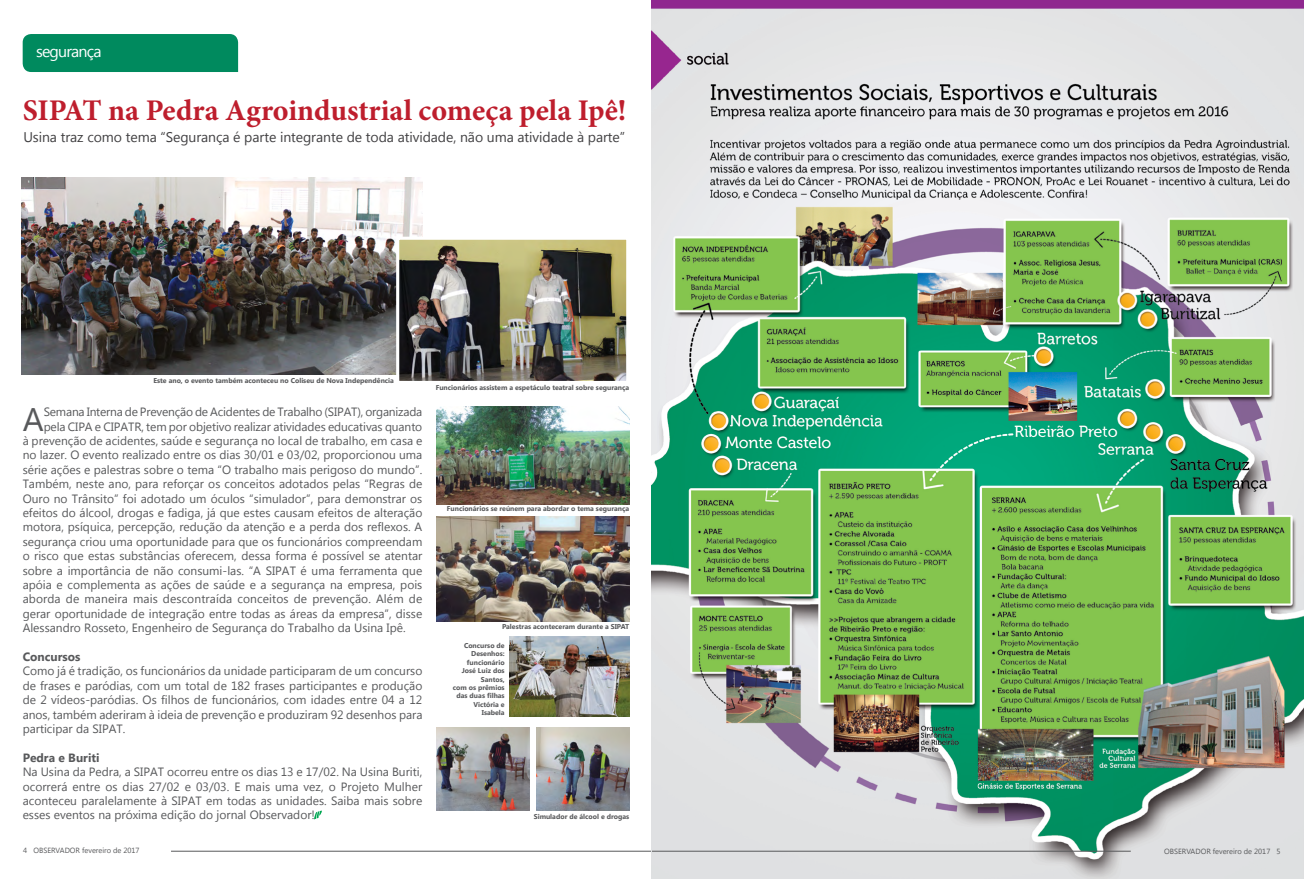
<style>
.page{position:relative;width:1304px;height:879px;background:#fff}
.page>*{position:absolute;margin:0;border:0;box-sizing:border-box;transform-origin:0 0}
.t1{font:32.6px "Segoe UI";color:#58595b}
.t2{font:700 30px "Minion Pro";color:#be1e2d}
.t3{font:16px "Segoe UI";letter-spacing:-.05em;color:#fff}
.t4{font:14px "Segoe UI";letter-spacing:-.005em;color:#414042}
.t5{font:12px/14.4px "Segoe UI";color:#58595b;text-align:justify}
.t6{font:700 12px "Segoe UI";color:#58595b}
.t7{font:7.5px "Segoe UI";color:#58595b}
.t8{font:700 7px/8.4px "Segoe UI";color:#58595b;text-align:right}
</style>
<div class="page">
<hr style="left:171px;top:851px;width:960px;height:1px;background:#58595b">
<img style="left:652px;top:0;width:652px;height:879px">
<div style="left:23px;top:34px;width:215px;height:38px;background:#008a5e"></div>
<svg style="left:314px;top:810px;width:8px;height:9px"></svg>
<img style="left:22px;top:178px;width:400px;height:196px">
<img style="left:400px;top:241px;width:225px;height:139px">
<div style="left:396px;top:237px;width:233px;height:147px;border:3px solid #fff"></div>
<img style="left:536px;top:728px;width:93px;height:83px">
<img style="left:437px;top:406px;width:192px;height:98px">
<img style="left:437px;top:517px;width:192px;height:104px">
<img style="left:509px;top:636px;width:120px;height:81px">
<img style="left:437px;top:728px;width:93px;height:83px">
<hr style="left:652px;top:851px;width:479px;height:1px;background:#58595b">
<h3 class="t3" style="left:36px;top:40px;width:67px">segurança</h3>
<h2 class="t2" style="left:23px;top:89px;width:605px">SIPAT na Pedra Agroindustrial começa pela Ipê!</h2>
<p class="t4" style="left:23px;top:127px;width:603px">Usina traz como tema “Segurança é parte integrante de toda atividade, não uma atividade à parte”</p>
<p class="t8" style="left:153px;top:376px;width:242px">Este ano, o evento também aconteceu no Coliseu de Nova Independência</p>
<h1 class="t1" style="left:23px;top:396px;width:23px">A</h1>
<p class="t5" style="left:44px;top:404px;width:380px">Semana Interna de Prevenção de Acidentes de Trabalho (SIPAT), organizada</p>
<p class="t5" style="left:44px;top:418px;width:380px">pela CIPA e CIPATR, tem por objetivo realizar atividades educativas quanto</p>
<p class="t5" style="left:23px;top:433px;width:401px">à prevenção de acidentes, saúde e segurança no local de trabalho, em casa e</p>
<p class="t5" style="left:23px;top:447px;width:401px">no lazer. O evento realizado entre os dias 30/01 e 03/02, proporcionou uma</p>
<p class="t5" style="left:23px;top:462px;width:401px">série ações e palestras sobre o tema “O trabalho mais perigoso do mundo”.</p>
<p class="t5" style="left:23px;top:476px;width:401px">Também, neste ano, para reforçar os conceitos adotados pelas “Regras de</p>
<p class="t5" style="left:23px;top:490px;width:401px">Ouro no Trânsito” foi adotado um óculos “simulador”, para demonstrar os</p>
<p class="t5" style="left:23px;top:505px;width:401px">efeitos do álcool, drogas e fadiga, já que estes causam efeitos de alteração</p>
<p class="t5" style="left:23px;top:519px;width:401px">motora, psíquica, percepção, redução da atenção e a perda dos reflexos. A</p>
<p class="t5" style="left:23px;top:534px;width:401px">segurança criou uma oportunidade para que os funcionários compreendam</p>
<p class="t5" style="left:23px;top:548px;width:401px">o risco que estas substâncias oferecem, dessa forma é possível se atentar</p>
<p class="t5" style="left:23px;top:562px;width:401px">sobre a importância de não consumi-las. “A SIPAT é uma ferramenta que</p>
<p class="t5" style="left:23px;top:577px;width:401px">apóia e complementa as ações de saúde e a segurança na empresa, pois</p>
<p class="t5" style="left:23px;top:591px;width:401px">aborda de maneira mais descontraída conceitos de prevenção. Além de</p>
<p class="t5" style="left:23px;top:606px;width:401px">gerar oportunidade de integração entre todas as áreas da empresa”, disse</p>
<p class="t5" style="left:23px;top:620px;width:384px">Alessandro Rosseto, Engenheiro de Segurança do Trabalho da Usina Ipê.</p>
<p class="t6" style="left:23px;top:648px;width:59px">Concursos</p>
<p class="t5" style="left:23px;top:663px;width:401px">Como já é tradição, os funcionários da unidade participaram de um concurso de frases e paródias, com um total de 182 frases participantes e produção de 2 vídeos-paródias. Os filhos de funcionários, com idades entre 04 a 12 anos, também aderiram à ideia de prevenção e produziram 92 desenhos para participar da SIPAT.</p>
<p class="t6" style="left:23px;top:749px;width:78px">Pedra e Buriti</p>
<p class="t5" style="left:23px;top:764px;width:401px">Na Usina da Pedra, a SIPAT ocorreu entre os dias 13 e 17/02. Na Usina Buriti, ocorrerá entre os dias 27/02 e 03/03. E mais uma vez, o Projeto Mulher aconteceu paralelamente à SIPAT em todas as unidades. Saiba mais sobre esses eventos na próxima edição do jornal Observador!</p>
<p class="t7" style="left:23px;top:845px;width:118px">4 OBSERVADOR fevereiro de 2017</p>
<p class="t8" style="left:436px;top:383px;width:195px">Funcionários assistem a espetáculo teatral sobre segurança</p>
<p class="t8" style="left:447px;top:504px;width:184px">Funcionários se reúnem para abordar o tema segurança</p>
<p class="t8" style="left:502px;top:622px;width:129px">Palestras aconteceram durante a SIPAT</p>
<p class="t8" style="left:453px;top:641px;width:53px">Concurso de<br>Desenhos: funcionário<br>José Luiz dos<br>Santos,<br>com os prêmios das duas filhas<br>Victória e<br>Isabela</p>
<p class="t8" style="left:534px;top:812px;width:97px">Simulador de álcool e drogas</p>
<p class="t7" style="left:1164px;top:845px;width:118px">OBSERVADOR fevereiro de 2017 5</p>
</div>
